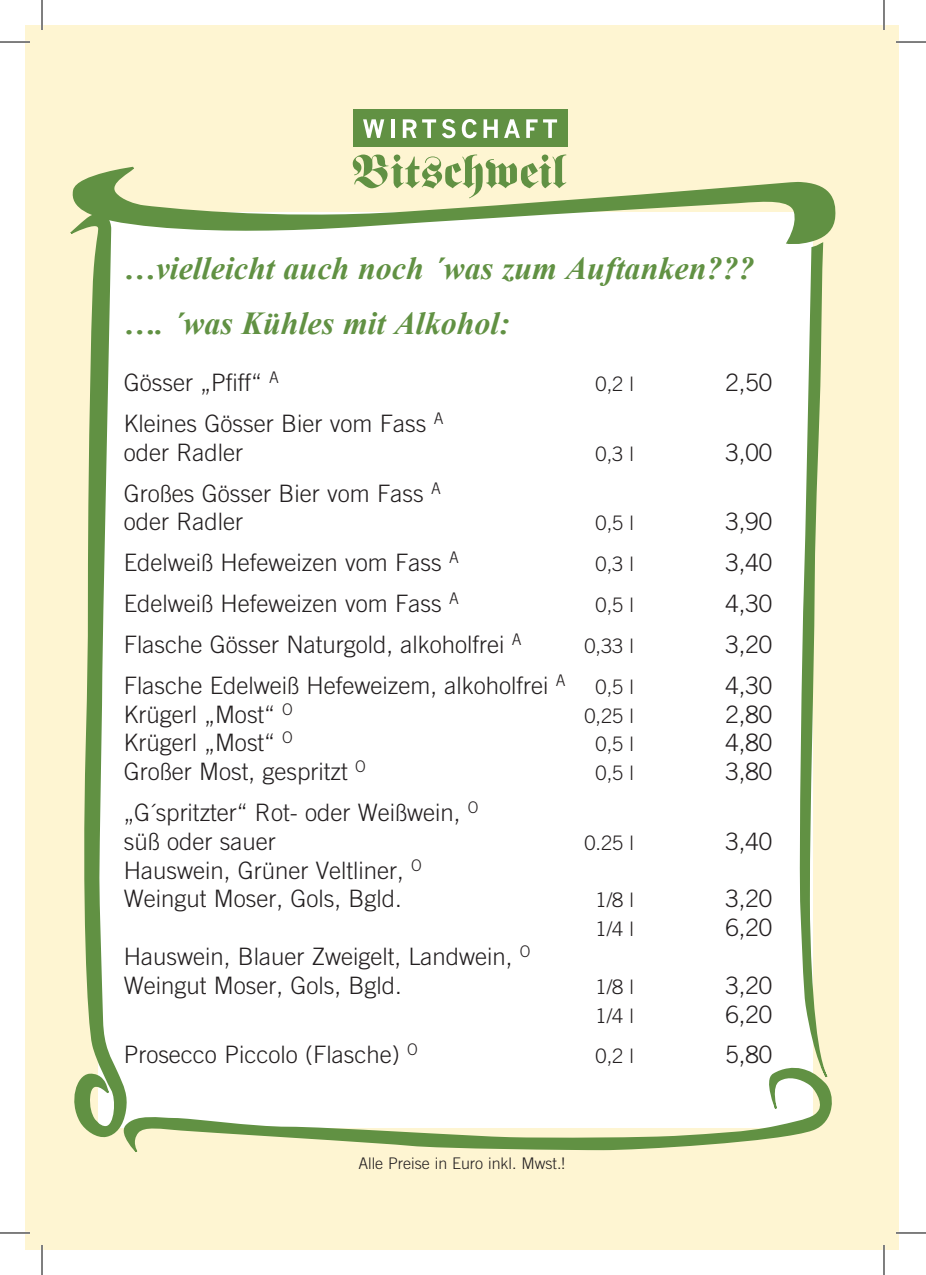
<style>
.page{position:relative;width:926px;height:1275px;background:#fff}
.page>*{position:absolute;margin:0;border:0;box-sizing:border-box;transform-origin:0 0}
.t1{font:italic 700 32px/54.4px "Times New Roman";color:#619143}
.t2{font:300 24px/28.8px "Trade Gothic";color:#231f20}
.t3{font:300 20px "Trade Gothic";color:#231f20}
.t4{font:300 16px "Trade Gothic";color:#231f20}
</style>
<div class="page">
<div style="left:26px;top:25px;width:872px;height:1225px;background:#fef5d2"></div>
<div style="left:99px;top:212px;width:714px;height:915px;background:#fff"></div>
<div style="left:25px;top:25px;width:32px;height:1225px;background:#fef5d2"></div>
<svg style="left:353px;top:154px;width:213px;height:13px"></svg>
<div style="left:353px;top:109px;width:214px;height:38px;background:#619143"></div>
<svg style="left:363px;top:119px;width:21px;height:19px"></svg>
<hr style="left:391px;top:119px;width:3px;height:19px;background:#fff">
<svg style="left:403px;top:119px;width:33px;height:19px"></svg>
<svg style="left:442px;top:119px;width:13px;height:19px"></svg>
<svg style="left:462px;top:119px;width:15px;height:19px"></svg>
<svg style="left:483px;top:119px;width:15px;height:19px"></svg>
<svg style="left:504px;top:119px;width:16px;height:19px"></svg>
<svg style="left:526px;top:119px;width:31px;height:19px"></svg>
<svg style="left:72px;top:167px;width:763px;height:77px"></svg>
<svg style="left:70px;top:206px;width:57px;height:932px"></svg>
<svg style="left:799px;top:241px;width:30px;height:824px"></svg>
<svg style="left:117px;top:1065px;width:715px;height:87px"></svg>
<hr style="left:0;top:41px;width:30px;height:2px;background:#fff">
<hr style="left:896px;top:41px;width:30px;height:2px;background:#fff">
<hr style="left:0;top:1231px;width:30px;height:3px;background:#fff">
<hr style="left:896px;top:1231px;width:30px;height:3px;background:#fff">
<hr style="left:41px;top:0;width:2px;height:30px;background:#fff">
<hr style="left:41px;top:1245px;width:2px;height:30px;background:#fff">
<hr style="left:883px;top:0;width:2px;height:30px;background:#fff">
<hr style="left:883px;top:1245px;width:2px;height:30px;background:#fff">
<hr style="left:0;top:42px;width:30px;height:1px;background:#000">
<hr style="left:896px;top:42px;width:30px;height:1px;background:#000">
<hr style="left:0;top:1232px;width:30px;height:1px;background:#000">
<hr style="left:896px;top:1232px;width:30px;height:1px;background:#000">
<hr style="left:42px;top:0;width:1px;height:30px;background:#000">
<hr style="left:42px;top:1245px;width:1px;height:30px;background:#000">
<hr style="left:884px;top:0;width:1px;height:30px;background:#000">
<hr style="left:884px;top:1245px;width:1px;height:30px;background:#000">
<h1 class="t1" style="left:124px;top:240px;width:632px">…vielleicht auch noch ´was zum Auftanken??? …. ´was Kühles mit Alkohol:</h1>
<p class="t2" style="left:124px;top:368px;width:157px">Gösser „Pfiff“ <sup>A</sup></p>
<p class="t3" style="left:596px;top:372px;width:40px">0,2 l</p>
<p class="t2" style="left:725px;top:368px;width:48px">2,50</p>
<p class="t2" style="left:124px;top:409px;width:321px">Kleines Gösser Bier vom Fass <sup>A </sup>oder Radler</p>
<p class="t3" style="left:596px;top:442px;width:40px">0,3 l</p>
<p class="t2" style="left:725px;top:437px;width:48px">3,00</p>
<p class="t2" style="left:124px;top:478px;width:319px">Großes Gösser Bier vom Fass <sup>A </sup>oder Radler</p>
<p class="t3" style="left:596px;top:511px;width:40px">0,5 l</p>
<p class="t2" style="left:725px;top:507px;width:48px">3,90</p>
<p class="t2" style="left:124px;top:548px;width:337px">Edelweiß Hefeweizen vom Fass <sup>A</sup></p>
<p class="t3" style="left:596px;top:552px;width:40px">0,3 l</p>
<p class="t2" style="left:725px;top:548px;width:48px">3,40</p>
<p class="t2" style="left:124px;top:589px;width:337px">Edelweiß Hefeweizen vom Fass <sup>A</sup></p>
<p class="t3" style="left:596px;top:593px;width:40px">0,5 l</p>
<p class="t2" style="left:725px;top:589px;width:48px">4,30</p>
<p class="t2" style="left:124px;top:629px;width:399px">Flasche Gösser Naturgold, alkoholfrei <sup>A</sup></p>
<p class="t3" style="left:584px;top:634px;width:51px">0,33 l</p>
<p class="t2" style="left:725px;top:629px;width:48px">3,20</p>
<p class="t2" style="left:124px;top:670px;width:443px">Flasche Edelweiß Hefeweizem, alkoholfrei <sup>A</sup></p>
<p class="t3" style="left:596px;top:675px;width:40px">0,5 l</p>
<p class="t2" style="left:725px;top:670px;width:48px">4,30</p>
<p class="t2" style="left:124px;top:699px;width:171px">Krügerl „Most“ <sup>O</sup></p>
<p class="t3" style="left:584px;top:703px;width:51px">0,25 l</p>
<p class="t2" style="left:725px;top:699px;width:48px">2,80</p>
<p class="t2" style="left:124px;top:728px;width:171px">Krügerl „Most“ <sup>O</sup></p>
<p class="t3" style="left:596px;top:732px;width:40px">0,5 l</p>
<p class="t2" style="left:725px;top:728px;width:48px">4,80</p>
<p class="t2" style="left:124px;top:757px;width:243px">Großer Most, gespritzt <sup>O</sup></p>
<p class="t3" style="left:596px;top:761px;width:40px">0,5 l</p>
<p class="t2" style="left:725px;top:757px;width:48px">3,80</p>
<p class="t2" style="left:124px;top:797px;width:356px">„G´spritzter“ Rot- oder Weißwein, <sup>O </sup>süß oder sauer</p>
<p class="t3" style="left:584px;top:831px;width:51px">0.25 l</p>
<p class="t2" style="left:725px;top:826px;width:48px">3,40</p>
<p class="t2" style="left:124px;top:855px;width:300px">Hauswein, Grüner Veltliner, <sup>O<br></sup>Weingut Moser, Gols, Bgld.</p>
<p class="t2" style="left:124px;top:941px;width:408px">Hauswein, Blauer Zweigelt, Landwein, <sup>O<br></sup>Weingut Moser, Gols, Bgld.</p>
<p class="t3" style="left:596px;top:888px;width:40px">1/8 l</p>
<p class="t2" style="left:725px;top:884px;width:48px">3,20</p>
<p class="t3" style="left:596px;top:917px;width:40px">1/4 l</p>
<p class="t2" style="left:725px;top:913px;width:48px">6,20</p>
<p class="t3" style="left:596px;top:975px;width:40px">1/8 l</p>
<p class="t2" style="left:725px;top:970px;width:48px">3,20</p>
<p class="t3" style="left:596px;top:1003px;width:40px">1/4 l</p>
<p class="t2" style="left:725px;top:999px;width:48px">6,20</p>
<p class="t2" style="left:124px;top:1040px;width:295px">Prosecco Piccolo (Flasche) <sup>O</sup></p>
<p class="t3" style="left:596px;top:1044px;width:40px">0,2 l</p>
<p class="t2" style="left:725px;top:1040px;width:48px">5,80</p>
<p class="t4" style="left:358px;top:1154px;width:208px">Alle Preise in Euro inkl. Mwst.!</p>
</div>
